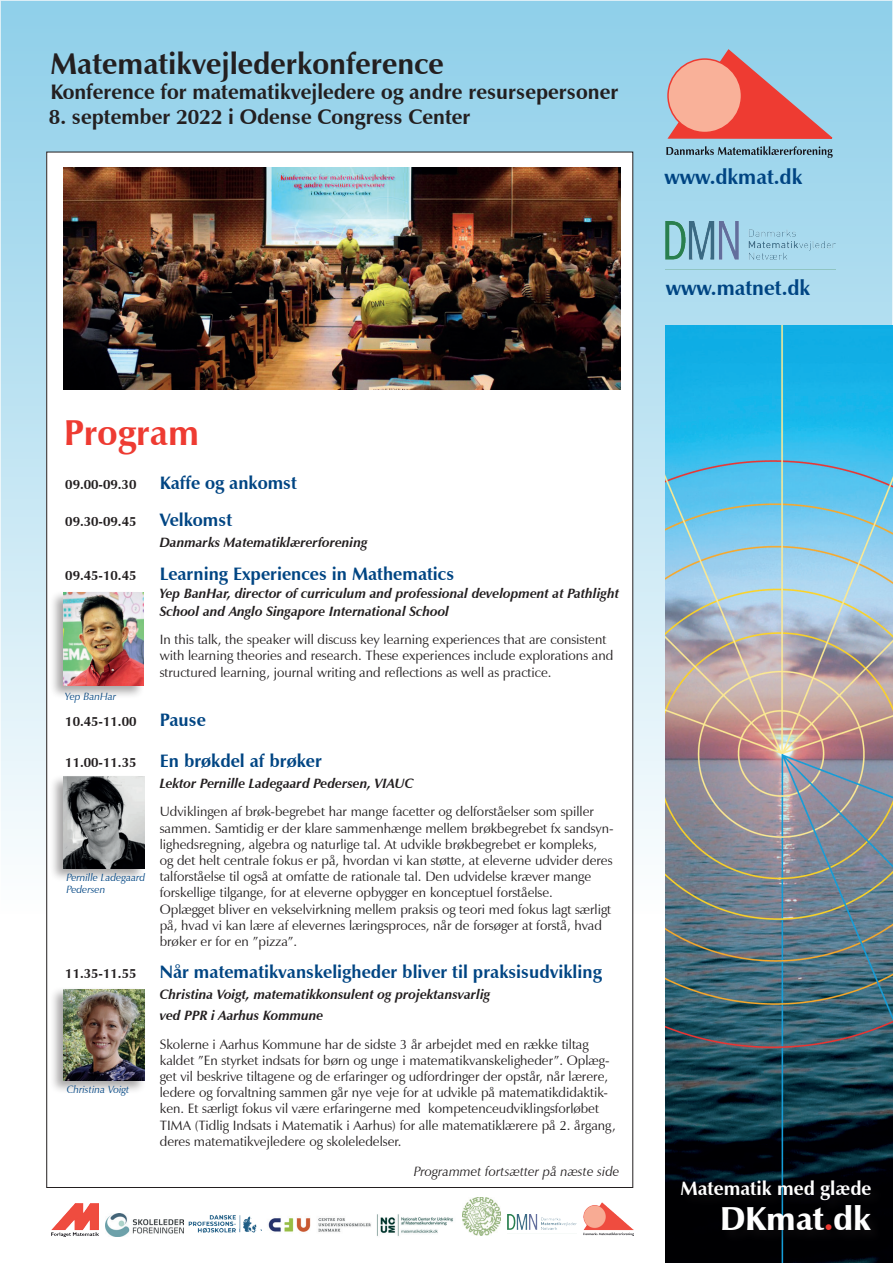
<style>
.page{position:relative;width:893px;height:1263px;background:#fff}
.page>*{position:absolute;margin:0;border:0;box-sizing:border-box;transform-origin:0 0}
.t1{font:700 36px "Zapf Humanist 601 BT";color:#ee3b32}
.t2{font:900 33.3px "Zapf Humanist 601 BT";color:#fff}
.t3{font:700 30px "Zapf Humanist 601 BT";color:#231f20}
.t4{font:700 21px "Zapf Humanist 601 BT";color:#231f20}
.t5{font:700 21px "Zapf Humanist 601 BT";color:#004583}
.t6{font:700 19.35px "Zapf Humanist 601 BT";color:#fff}
.t7{font:700 18px "Zapf Humanist 601 BT";color:#004583}
.t8{font:13.5px/16.2px "Zapf Humanist 601 BT";color:#231f20}
.t9{font:italic 700 13.5px/18px "Zapf Humanist 601 BT";color:#231f20}
.t10{font:700 13.5px "Zapf Humanist 601 BT";color:#231f20}
.t11{font:italic 13.5px "Zapf Humanist 601 BT";color:#231f20}
.t12{font:italic 10.5px/12.6px "Zapf Humanist 601 BT";color:#004583}
.t13{font:italic 10.5px "Zapf Humanist 601 BT";color:#004684}
.s1{color:#ee3b32}
</style>
<div class="page">
<img style="left:106px;top:1214px;width:78px;height:22px">
<div style="left:0;top:0;width:893px;height:914px;background:linear-gradient(to bottom,#8ccee8,#f7f8f8);border:1px solid #e1f1f8"></div>
<svg style="left:666px;top:49px;width:168px;height:91px;background:#bd8f98"></svg>
<svg style="left:666px;top:146px;width:167px;height:12px;background:#7da6b7"></svg>
<div style="left:668px;top:59px;width:73px;height:73px;background:#f9b199;border-radius:50%"></div>
<div style="left:667px;top:58px;width:75px;height:75px;border:1px solid #ee3b32;border-radius:50%"></div>
<img style="left:666px;top:325px;width:227px;height:938px">
<img style="left:665px;top:221px;width:170px;height:49px">
<img style="left:583px;top:1202px;width:51px;height:33px">
<img style="left:463px;top:1198px;width:37px;height:37px">
<img style="left:268px;top:1218px;width:103px;height:14px">
<img style="left:507px;top:1214px;width:69px;height:16px">
<div style="left:720px;top:1203px;width:164px;height:41px;background:#040406"></div>
<div style="left:679px;top:1179px;width:206px;height:35px;background:#010104"></div>
<img style="left:51px;top:1204px;width:48px;height:33px">
<img style="left:377px;top:1214px;width:76px;height:22px">
<img style="left:189px;top:1215px;width:72px;height:18px">
<div style="left:47px;top:152px;width:586px;height:1035px;background:#fff"></div>
<img style="left:64px;top:167px;width:557px;height:223px">
<div style="left:49px;top:590px;width:96px;height:109px;background:#231f20;opacity:.4"></div>
<img style="left:64px;top:592px;width:79px;height:93px">
<div style="left:49px;top:774px;width:97px;height:108px;background:#231f20;opacity:.4"></div>
<img style="left:63px;top:777px;width:81px;height:91px">
<div style="left:49px;top:986px;width:97px;height:108px;background:#231f20;opacity:.4"></div>
<img style="left:64px;top:989px;width:81px;height:91px">
<h3 class="t3" style="left:50px;top:45px;width:395px">Matematikvejlederkonference</h3>
<h3 class="t4" style="left:50px;top:79px;width:570px">Konference for matematikvejledere og andre resursepersoner</h3>
<h3 class="t4" style="left:49px;top:104px;width:423px">8. september 2022 i Odense Congress Center</h3>
<h3 class="t5" style="left:665px;top:164px;width:139px">www.dkmat.dk</h3>
<h3 class="t5" style="left:666px;top:275px;width:146px">www.matnet.dk</h3>
<h1 class="t1" style="left:64px;top:410px;width:137px">Program</h1>
<p class="t10" style="left:65px;top:476px;width:73px">09.00-09.30</p>
<h3 class="t7" style="left:160px;top:471px;width:139px">Kaffe og ankomst</h3>
<p class="t10" style="left:65px;top:513px;width:73px">09.30-09.45</p>
<h3 class="t7" style="left:160px;top:509px;width:74px">Velkomst</h3>
<p class="t9" style="left:160px;top:533px;width:209px">Danmarks Matematiklærerforening</p>
<p class="t10" style="left:65px;top:567px;width:73px">09.45-10.45</p>
<h3 class="t7" style="left:160px;top:563px;width:296px">Learning Experiences in Mathematics</h3>
<p class="t9" style="left:160px;top:584px;width:461px">Yep BanHar, director of curriculum and professional development at Pathlight<br>School and Anglo Singapore International School</p>
<p class="t8" style="left:160px;top:631px;width:455px">In this talk, the speaker will discuss key learning experiences that are consistent with learning theories and research. These experiences include explorations and structured learning, journal writing and reflections as well as practice.</p>
<p class="t10" style="left:65px;top:713px;width:73px">10.45-11.00</p>
<h3 class="t7" style="left:160px;top:708px;width:48px">Pause</h3>
<p class="t10" style="left:65px;top:754px;width:73px">11.00-11.35</p>
<h3 class="t7" style="left:160px;top:750px;width:164px">En brøkdel af brøker</h3>
<p class="t9" style="left:160px;top:775px;width:255px">Lektor Pernille Ladegaard Pedersen, VIAUC</p>
<p class="t8" style="left:160px;top:804px;width:455px">Udviklingen af brøk-begrebet har mange facetter og delforståelser som spiller sammen. Samtidig er der klare sammenhænge mellem brøkbegrebet fx sandsyn&shy;lighedsregning, algebra og naturlige tal. At udvikle brøkbegrebet er kompleks, og det helt centrale fokus er på, hvordan vi kan støtte, at eleverne udvider deres talforståelse til også at omfatte de rationale tal. Den udvidelse kræver mange forskellige tilgange, for at eleverne opbygger en konceptuel forståelse.<br>Oplægget bliver en vekselvirkning mellem praksis og teori med fokus lagt særligt på, hvad vi kan lære af elevernes læringsproces, når de forsøger at forstå, hvad brøker er for en ”pizza”.</p>
<p class="t10" style="left:65px;top:965px;width:73px">11.35-11.55</p>
<h3 class="t7" style="left:160px;top:961px;width:444px">Når matematikvanskeligheder bliver til praksisudvikling</h3>
<p class="t9" style="left:160px;top:984px;width:332px;line-height:21px">Christina Voigt, matematikkonsulent og projektansvarlig ved PPR i Aarhus Kommune</p>
<p class="t8" style="left:160px;top:1036px;width:458px">Skolerne i Aarhus Kommune har de sidste 3 år arbejdet med en række tiltag kaldet ”En styrket indsats for børn og unge i matematikvanskeligheder”. Oplæg&shy;get vil beskrive tiltagene og de erfaringer og udfordringer der opstår, når lærere, ledere og forvaltning sammen går nye veje for at udvikle på matematikdidaktik&shy;ken. Et særligt fokus vil være erfaringerne med kompetenceudviklingsforløbet TIMA (Tidlig Indsats i Matematik i Aarhus) for alle matematiklærere på 2. årgang, deres matematikvejledere og skoleledelser.</p>
<p class="t13" style="left:65px;top:690px;width:52px">Yep BanHar</p>
<p class="t12" style="left:66px;top:871px;width:80px">Pernille Ladegaard<br>Pedersen</p>
<p class="t12" style="left:67px;top:1083px;width:64px">Christina Voigt</p>
<p class="t11" style="left:414px;top:1163px;width:207px">Programmet fortsætter på næste side</p>
<h3 class="t6" style="left:680px;top:1176px;width:193px">Matematik med glæde</h3>
<h2 class="t2" style="left:720px;top:1198px;width:153px">DKmat<span class="s1">.</span>dk</h2>
</div>
